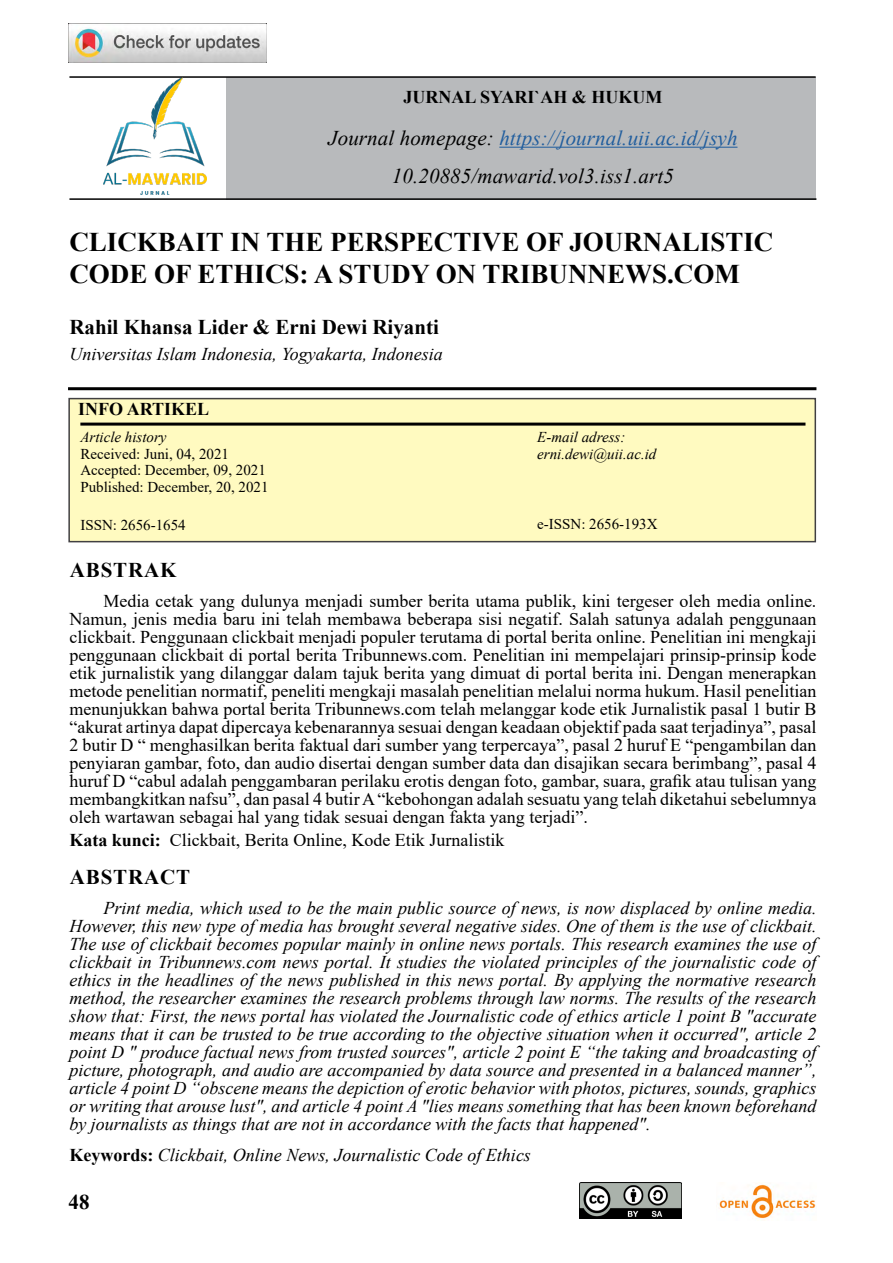
<style>
.page{position:relative;width:893px;height:1263px;background:#fff}
.page>*{position:absolute;margin:0;border:0;box-sizing:border-box;transform-origin:0 0}
.t1{font:700 27px/32.4px "Times New Roman";color:#000}
.t2{font:italic 21px/38px "Times New Roman";letter-spacing:.005em;color:#000;text-align:center}
.t3{font:700 21px "Times New Roman";color:#000}
.t4{font:700 21px "Times New Roman";letter-spacing:.04em;color:#000}
.t5{font:italic 18px/18px "Times New Roman";color:#000;text-align:justify}
.t6{font:18px/18px "Times New Roman";color:#000;text-align:justify}
.t7{font:700 18px "Times New Roman";color:#000}
.t8{font:15px/16.5px "Times New Roman";color:#000}
.t9{font:italic 15px/16.5px "Times New Roman";color:#000}
.s1{color:#215e9e}
.s2{font-weight:700}
.s3{font-weight:700;font-style:normal}
</style>
<div class="page">
<div style="left:226px;top:77px;width:590px;height:122px;background:#b8babc"></div>
<hr style="left:69px;top:198px;width:747px;height:2px;background:#000">
<hr style="left:69px;top:76px;width:747px;height:2px;background:#000">
<img style="left:579px;top:1182px;width:102px;height:36px">
<img style="left:719px;top:1183px;width:97px;height:38px">
<hr style="left:499px;top:147px;width:238px;height:1px;background:#215e9e">
<img style="left:103px;top:78px;width:104px;height:117px">
<img style="left:68px;top:23px;width:198px;height:39px">
<div style="left:68px;top:398px;width:748px;height:144px;background:#fffac0;border:2px solid #414042"></div>
<hr style="left:80px;top:423px;width:725px;height:3px;background:#000">
<hr style="left:68px;top:387px;width:748px;height:3px;background:#000">
<p class="t7" style="left:403px;top:84px;width:260px">JURNAL SYARI`AH &amp; HUKUM</p>
<p class="t2" style="left:328px;top:118px;width:411px">Journal homepage: <span class="s1">https://journal.uii.ac.id/jsyh<br></span>10.20885/mawarid.vol3.iss1.art5</p>
<h1 class="t1" style="left:69px;top:225px;width:705px">CLICKBAIT IN THE PERSPECTIVE OF JOURNALISTIC<br>CODE OF ETHICS: A STUDY ON TRIBUNNEWS.COM</h1>
<p class="t3" style="left:69px;top:312px;width:371px">Rahil Khansa Lider &amp; Erni Dewi Riyanti</p>
<p class="t5" style="left:69px;top:344px;width:375px">Universitas Islam Indonesia, Yogyakarta, Indonesia</p>
<p class="t7" style="left:78px;top:395px;width:132px">INFO ARTIKEL</p>
<p class="t9" style="left:80px;top:428px;width:88px">Article history</p>
<p class="t8" style="left:80px;top:445px;width:190px">Received: Juni, 04, 2021<br>Accepted: December, 09, 2021<br>Published: December, 20, 2021</p>
<p class="t8" style="left:80px;top:516px;width:107px">ISSN: 2656-1654</p>
<p class="t9" style="left:537px;top:428px;width:121px">E-mail adress: erni.dewi@uii.ac.id</p>
<p class="t8" style="left:537px;top:515px;width:122px">e-ISSN: 2656-193X</p>
<p class="t4" style="left:70px;top:554px;width:108px">ABSTRAK</p>
<p class="t6" style="left:69px;top:592px;width:748px;text-indent:34px">Media cetak yang dulunya menjadi sumber berita utama publik, kini tergeser oleh media online.<br>Namun, jenis media baru ini telah membawa beberapa sisi negatif. Salah satunya adalah penggunaan clickbait. Penggunaan clickbait menjadi populer terutama di portal berita online. Penelitian ini mengkaji penggunaan clickbait di portal berita Tribunnews.com. Penelitian ini mempelajari prinsip-prinsip kode etik jurnalistik yang dilanggar dalam tajuk berita yang dimuat di portal berita ini. Dengan menerapkan metode penelitian normatif, peneliti mengkaji masalah penelitian melalui norma hukum. Hasil penelitian menunjukkan bahwa portal berita Tribunnews.com telah melanggar kode etik Jurnalistik pasal 1 butir B “akurat artinya dapat dipercaya kebenarannya sesuai dengan keadaan objektif pada saat terjadinya”, pasal 2 butir D “ menghasilkan berita faktual dari sumber yang terpercaya”, pasal 2 huruf E “pengambilan dan penyiaran gambar, foto, dan audio disertai dengan sumber data dan disajikan secara berimbang”, pasal 4 huruf D “cabul adalah penggambaran perilaku erotis dengan foto, gambar, suara, grafik atau tulisan yang membangkitkan nafsu”, dan pasal 4 butir A “kebohongan adalah sesuatu yang telah diketahui sebelumnya oleh wartawan sebagai hal yang tidak sesuai dengan fakta yang terjadi”.</p>
<p class="t6" style="left:69px;top:830px;width:437px"><span class="s2">Kata kunci:</span> Clickbait, Berita Online, Kode Etik Jurnalistik</p>
<p class="t4" style="left:70px;top:861px;width:122px">ABSTRACT</p>
<p class="t5" style="left:69px;top:899px;width:748px;text-indent:34px">Print media, which used to be the main public source of news, is now displaced by online media.<br>However, this new type of media has brought several negative sides. One of them is the use of clickbait.<br>The use of clickbait becomes popular mainly in online news portals. This research examines the use of clickbait in Tribunnews.com news portal. It studies the violated principles of the journalistic code of ethics in the headlines of the news published in this news portal. By applying the normative research method, the researcher examines the research problems through law norms. The results of the research show that: First, the news portal has violated the Journalistic code of ethics article 1 point B "accurate means that it can be trusted to be true according to the objective situation when it occurred", article 2 point D " produce factual news from trusted sources", article 2 point E “the taking and broadcasting of picture, photograph, and audio are accompanied by data source and presented in a balanced manner”, article 4 point D “obscene means the depiction of erotic behavior with photos, pictures, sounds, graphics or writing that arouse lust", and article 4 point A "lies means something that has been known beforehand by journalists as things that are not in accordance with the facts that happened".</p>
<p class="t5" style="left:69px;top:1145px;width:463px"><span class="s3">Keywords:</span> Clickbait, Online News, Journalistic Code of Ethics</p>
<p class="t3" style="left:69px;top:1187px;width:22px">48</p>
</div>
